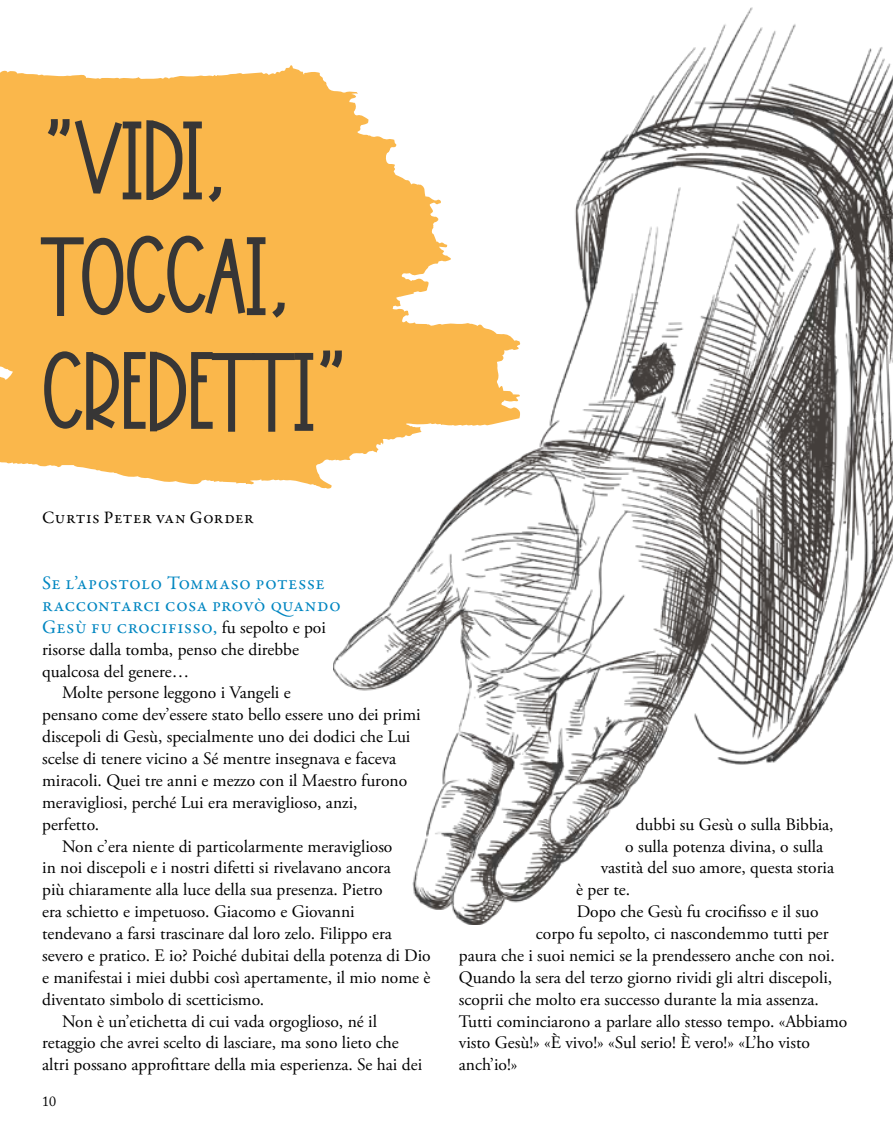
<style>
.page{position:relative;width:893px;height:1141px;background:#fff}
.page>*{position:absolute;margin:0;border:0;box-sizing:border-box;transform-origin:0 0}
.t1{font:111.3px/115.7px "Love Coffee";color:#373636}
.t2{font:19.25px/21.9px "Garamond Premr Pro";letter-spacing:.015em;color:#0086c1}
.t3{font:17.5px/21.9px "Adobe Garamond Pro";color:#000}
.t4{font:17.5px "Garamond Premr Pro";letter-spacing:.025em;color:#000}
.t5{font:14px "Adobe Caslon Pro";color:#000}
.s1{font-family:"Adobe Garamond Pro";font-size:17.5px;color:#000}
</style>
<div class="page">
<img style="left:334px;top:8px;width:559px;height:917px">
<svg style="left:0;top:65px;width:521px;height:424px;fill:#fab74b"></svg>
<h1 class="t1" style="left:42px;top:102px;width:296px">“VIDI,<br>TOCCAI,<br>CREDETTI”</h1>
<p class="t4" style="left:42px;top:507px;width:213px">Curtis Peter van Gorder</p>
<p class="t2" style="left:42px;top:573px;width:300px">Se l’apostolo Tommaso potesse raccontarci cosa provò quando<br>Gesù fu crocifisso, <span class="s1">fu sepolto e poi</span></p>
<p class="t3" style="left:42px;top:639px;width:258px">risorse dalla tomba, penso che direbbe qualcosa del genere…</p>
<p class="t3" style="left:62px;top:683px;width:230px">Molte persone leggono i Vangeli e</p>
<p class="t3" style="left:42px;top:704px;width:380px">pensano come dev’essere stato bello essere uno dei primi</p>
<p class="t3" style="left:42px;top:726px;width:370px">discepoli di Gesù, specialmente uno dei dodici che Lui</p>
<p class="t3" style="left:42px;top:748px;width:356px">scelse di tenere vicino a Sé mentre insegnava e faceva</p>
<p class="t3" style="left:42px;top:770px;width:367px">miracoli. Quei tre anni e mezzo con il Maestro furono</p>
<p class="t3" style="left:42px;top:792px;width:317px">meravigliosi, perché Lui era meraviglioso, anzi,</p>
<p class="t3" style="left:42px;top:814px;width:59px">perfetto.</p>
<p class="t3" style="left:62px;top:836px;width:332px">Non c’era niente di particolarmente meraviglioso</p>
<p class="t3" style="left:42px;top:858px;width:350px">in noi discepoli e i nostri difetti si rivelavano ancora</p>
<p class="t3" style="left:42px;top:879px;width:342px">più chiaramente alla luce della sua presenza. Pietro</p>
<p class="t3" style="left:42px;top:901px;width:314px">era schietto e impetuoso. Giacomo e Giovanni</p>
<p class="t3" style="left:42px;top:923px;width:351px">tendevano a farsi trascinare dal loro zelo. Filippo era</p>
<p class="t3" style="left:42px;top:945px;width:390px">severo e pratico. E io? Poiché dubitai della potenza di Dio</p>
<p class="t3" style="left:42px;top:967px;width:390px">e manifestai i miei dubbi così apertamente, il mio nome è</p>
<p class="t3" style="left:42px;top:989px;width:224px">diventato simbolo di scetticismo.</p>
<p class="t3" style="left:62px;top:1011px;width:316px">Non è un’etichetta di cui vada orgoglioso, né il</p>
<p class="t3" style="left:42px;top:1033px;width:358px">retaggio che avrei scelto di lasciare, ma sono lieto che</p>
<p class="t3" style="left:42px;top:1054px;width:381px">altri possano approfittare della mia esperienza. Se hai dei</p>
<p class="t5" style="left:42px;top:1093px;width:15px">10</p>
<p class="t3" style="left:636px;top:814px;width:200px">dubbi su Gesù o sulla Bibbia,</p>
<p class="t3" style="left:625px;top:836px;width:200px">o sulla potenza divina, o sulla</p>
<p class="t3" style="left:601px;top:858px;width:235px">vastità del suo amore, questa storia</p>
<p class="t3" style="left:576px;top:879px;width:55px">è per te.</p>
<p class="t3" style="left:577px;top:901px;width:243px">Dopo che Gesù fu crocifisso e il suo</p>
<p class="t3" style="left:536px;top:923px;width:294px">corpo fu sepolto, ci nascondemmo tutti per</p>
<p class="t3" style="left:459px;top:945px;width:377px">paura che i suoi nemici se la prendessero anche con noi.</p>
<p class="t3" style="left:459px;top:967px;width:375px">Quando la sera del terzo giorno rividi gli altri discepoli,</p>
<p class="t3" style="left:459px;top:989px;width:361px">scoprii che molto era successo durante la mia assenza.</p>
<p class="t3" style="left:459px;top:1011px;width:390px">Tutti cominciarono a parlare allo stesso tempo. «Abbiamo</p>
<p class="t3" style="left:459px;top:1033px;width:353px">visto Gesù!» «È vivo!» «Sul serio! È vero!» «L’ho visto</p>
<p class="t3" style="left:459px;top:1054px;width:60px">anch’io!»</p>
</div>
